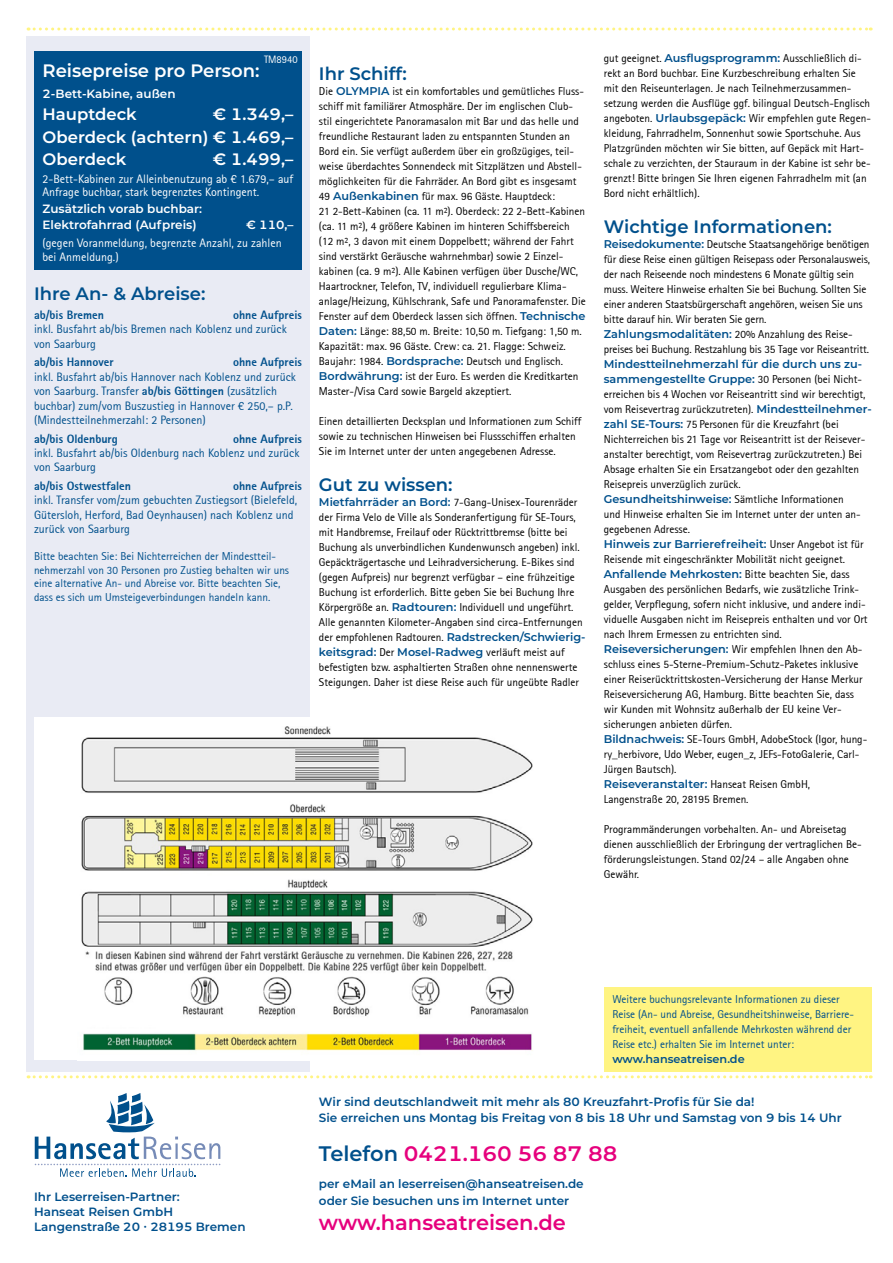
<style>
.page{position:relative;width:893px;height:1263px;background:#fff}
.page>*{position:absolute;margin:0;border:0;box-sizing:border-box;transform-origin:0 0}
.t1{font:600 21px "Montserrat";color:#e6007d}
.t2{font:600 18px "Montserrat";color:#00508c}
.t3{font:600 18px "Montserrat";color:#fff}
.t4{font:600 16.5px/22.5px "Montserrat";color:#fff;text-align:justify}
.t5{font:12px/14.4px "Rotis Sans Serif";color:#00508c}
.t6{font:600 12px/15px "Montserrat";color:#00508c}
.t7{font:12px/13.5px "Rotis Sans Serif";color:#fff}
.t8{font:800 12px "Rotis Sans Serif";color:#00508c}
.t9{font:600 12px/16.5px "Montserrat";color:#fff}
.t10{font:11.25px/15px "Rotis Sans Serif";color:#000}
.t11{font:11.25px/15px "Rotis Sans Serif";color:#00508c}
.t12{font:600 11.25px/15px "Montserrat";color:#00508c}
.t13{font:10.5px "Rotis Sans Serif";color:#fff}
.s1{font-weight:800}
.s2{font-family:"Montserrat";font-weight:600;color:#00508c}
.s3{font-family:"Rotis Sans Serif";font-weight:400;color:#000}
.s4{color:#00508c}
</style>
<div class="page">
<svg style="left:28px;top:28px;width:843px;height:3px"></svg>
<svg style="left:35px;top:1093px;width:185px;height:84px"></svg>
<svg style="left:28px;top:1075px;width:843px;height:3px"></svg>
<div style="left:604px;top:986px;width:268px;height:85px;background:#fff482"></div>
<div style="left:27px;top:36px;width:283px;height:1035px;background:#e9ebf4"></div>
<div style="left:34px;top:51px;width:268px;height:218px;background:#00508c"></div>
<div style="left:34px;top:718px;width:553px;height:342px;background:#fff"></div>
<img style="left:81px;top:727px;width:452px;height:324px">
<p class="t13" style="left:264px;top:53px;width:35px">TM8940</p>
<h2 class="t3" style="left:43px;top:58px;width:219px">Reisepreise pro Person:</h2>
<p class="t9" style="left:43px;top:85px;width:135px">2-Bett-Kabine, außen</p>
<h3 class="t4" style="left:43px;top:102px;width:96px">Hauptdeck</h3>
<h3 class="t4" style="left:43px;top:102px;width:252px;text-indent:170px">€ 1.349,– Oberdeck (achtern) € 1.469,– Oberdeck</h3>
<h3 class="t4" style="left:213px;top:147px;width:82px">€ 1.499,–</h3>
<p class="t7" style="left:43px;top:172px;width:252px">2-Bett-Kabinen zur Alleinbenutzung ab € 1.679,– auf<br>Anfrage buchbar, stark begrenztes Kontingent.</p>
<p class="t9" style="left:43px;top:200px;width:161px">Zusätzlich vorab buchbar:<br>Elektrofahrrad (Aufpreis)</p>
<p class="t9" style="left:246px;top:216px;width:49px">€ 110,–</p>
<p class="t7" style="left:43px;top:236px;width:241px">(gegen Voranmeldung, begrenzte Anzahl, zu zahlen bei Anmeldung.)</p>
<h2 class="t2" style="left:34px;top:281px;width:173px">Ihre An- &amp; Abreise:</h2>
<p class="t8" style="left:34px;top:307px;width:71px">ab/bis Bremen</p>
<p class="t8" style="left:233px;top:307px;width:70px">ohne Aufpreis</p>
<p class="t5" style="left:34px;top:322px;width:254px">inkl. Busfahrt ab/bis Bremen nach Koblenz und zurück von Saarburg</p>
<p class="t8" style="left:34px;top:355px;width:81px">ab/bis Hannover</p>
<p class="t8" style="left:233px;top:355px;width:70px">ohne Aufpreis</p>
<p class="t5" style="left:34px;top:369px;width:263px">inkl. Busfahrt ab/bis Hannover nach Koblenz und zurück von Saarburg. Transfer <span class="s1">ab/bis Göttingen</span> (zusätzlich buchbar) zum/vom Buszustieg in Hannover € 250,– p.P. (Mindestteilnehmerzahl: 2 Personen)</p>
<p class="t8" style="left:34px;top:431px;width:85px">ab/bis Oldenburg</p>
<p class="t8" style="left:233px;top:431px;width:70px">ohne Aufpreis</p>
<p class="t5" style="left:34px;top:446px;width:267px">inkl. Busfahrt ab/bis Oldenburg nach Koblenz und zurück von Saarburg</p>
<p class="t8" style="left:34px;top:478px;width:99px">ab/bis Ostwestfalen</p>
<p class="t8" style="left:233px;top:478px;width:70px">ohne Aufpreis</p>
<p class="t5" style="left:34px;top:493px;width:265px">inkl. Transfer vom/zum gebuchten Zustiegsort (Bielefeld,<br>Gütersloh, Herford, Bad Oeynhausen) nach Koblenz und zurück von Saarburg</p>
<p class="t11" style="left:34px;top:550px;width:257px;line-height:13.5px">Bitte beachten Sie: Bei Nichterreichen der Mindestteil&shy;nehmerzahl von 30 Personen pro Zustieg behalten wir uns eine alternative An- und Abreise vor. Bitte beachten Sie, dass es sich um Umsteigeverbindungen handeln kann.</p>
<h2 class="t2" style="left:319px;top:61px;width:89px">Ihr Schiff:</h2>
<p class="t10" style="left:319px;top:83px;width:268px">Die <span class="s2">OLYMPIA</span> ist ein komfortables und gemütliches Fluss&shy;schiff mit familiärer Atmosphäre. Der im englischen Club&shy;stil eingerichtete Panoramasalon mit Bar und das helle und freundliche Restaurant laden zu entspannten Stunden an Bord ein. Sie verfügt außerdem über ein großzügiges, teil&shy;weise überdachtes Sonnendeck mit Sitzplätzen und Abstell&shy;möglichkeiten für die Fahrräder. An Bord gibt es insgesamt 49 <span class="s2">Außenkabinen</span> für max. 96 Gäste. Hauptdeck:<br>21 2-Bett-Kabinen (ca. 11 m²). Oberdeck: 22 2-Bett-Kabinen (ca. 11 m²), 4 größere Kabinen im hinteren Schiffsbereich (12 m², 3 davon mit einem Doppelbett; während der Fahrt sind verstärkt Geräusche wahrnehmbar) sowie 2 Einzel&shy;kabinen (ca. 9 m²). Alle Kabinen verfügen über Dusche/WC, Haartrockner, Telefon, TV, individuell regulierbare Klima&shy;anlage/Heizung, Kühlschrank, Safe und Panoramafenster. Die Fenster auf dem Oberdeck lassen sich öffnen. <span class="s2">Technische Daten:</span> Länge: 88,50 m. Breite: 10,50 m. Tiefgang: 1,50 m.<br>Kapazität: max. 96 Gäste. Crew: ca. 21. Flagge: Schweiz.<br>Baujahr: 1984. <span class="s2">Bordsprache:</span> Deutsch und Englisch.<br><span class="s2">Bordwährung:</span> ist der Euro. Es werden die Kreditkarten Master-/Visa Card sowie Bargeld akzeptiert.</p>
<p class="t10" style="left:319px;top:413px;width:264px">Einen detaillierten Decksplan und Informationen zum Schiff sowie zu technischen Hinweisen bei Flussschiffen erhalten<br>Sie im Internet unter der unten angegebenen Adresse.</p>
<h2 class="t2" style="left:319px;top:472px;width:135px">Gut zu wissen:</h2>
<p class="t10" style="left:319px;top:494px;width:268px"><span class="s2">Mietfahrräder an Bord:</span> 7-Gang-Unisex-Tourenräder der Firma Velo de Ville als Sonderanfertigung für SE-Tours, mit Handbremse, Freilauf oder Rücktrittbremse (bitte bei Buchung als unverbindlichen Kundenwunsch angeben) inkl.<br>Gepäckträgertasche und Leihradversicherung. E-Bikes sind (gegen Aufpreis) nur begrenzt verfügbar – eine frühzeitige Buchung ist erforderlich. Bitte geben Sie bei Buchung Ihre Körpergröße an. <span class="s2">Radtouren:</span> Individuell und ungeführt.<br>Alle genannten Kilometer-Angaben sind circa-Entfernungen der empfohlenen Radtouren. <span class="s2">Radstrecken/Schwierig-</span></p>
<p class="t12" style="left:319px;top:644px;width:247px">keitsgrad: <span class="s3">Der</span> Mosel-Radweg <span class="s3">verläuft meist auf</span></p>
<p class="t10" style="left:319px;top:659px;width:262px">befestigten bzw. asphaltierten Straßen ohne nennenswerte<br>Steigungen. Daher ist diese Reise auch für ungeübte Radler</p>
<p class="t10" style="left:604px;top:50px;width:269px">gut geeignet. <span class="s2">Ausflugsprogramm:</span> Ausschließlich di&shy;rekt an Bord buchbar. Eine Kurzbeschreibung erhalten Sie mit den Reiseunterlagen. Je nach Teilnehmerzusammen&shy;setzung werden die Ausflüge ggf. bilingual Deutsch-Englisch angeboten. <span class="s2">Urlaubsgepäck:</span> Wir empfehlen gute Regen&shy;kleidung, Fahrradhelm, Sonnenhut sowie Sportschuhe. Aus Platzgründen möchten wir Sie bitten, auf Gepäck mit Hart&shy;schale zu verzichten, der Stauraum in der Kabine ist sehr be&shy;grenzt! Bitte bringen Sie Ihren eigenen Fahrradhelm mit (an Bord nicht erhältlich).</p>
<h2 class="t2" style="left:604px;top:214px;width:230px">Wichtige Informationen:</h2>
<p class="t10" style="left:604px;top:237px;width:268px"><span class="s2">Reisedokumente:</span> Deutsche Staatsangehörige benötigen für diese Reise einen gültigen Reisepass oder Personalausweis, der nach Reiseende noch mindestens 6 Monate gültig sein muss. Weitere Hinweise erhalten Sie bei Buchung. Sollten Sie einer anderen Staatsbürgerschaft angehören, weisen Sie uns bitte darauf hin. Wir beraten Sie gern.<br><span class="s2">Zahlungsmodalitäten:</span> 20% Anzahlung des Reise&shy;preises bei Buchung. Restzahlung bis 35 Tage vor Reiseantritt.</p>
<p class="t12" style="left:604px;top:356px;width:260px">Mindestteilnehmerzahl für die durch uns zu&shy;sammengestellte Gruppe: <span class="s3">30 Personen (bei Nicht-</span></p>
<p class="t10" style="left:604px;top:386px;width:269px">erreichen bis 4 Wochen vor Reiseantritt sind wir berechtigt, vom Reisevertrag zurückzutreten). <span class="s2">Mindestteilnehmer&shy;zahl SE-Tours:</span> 75 Personen für die Kreuzfahrt (bei Nichterreichen bis 21 Tage vor Reiseantritt ist der Reisever&shy;anstalter berechtigt, vom Reisevertrag zurückzutreten.) Bei Absage erhalten Sie ein Ersatzangebot oder den gezahlten Reisepreis unverzüglich zurück.<br><span class="s2">Gesundheitshinweise:</span> Sämtliche Informationen<br>und Hinweise erhalten Sie im Internet unter der unten an&shy;gegebenen Adresse.</p>
<p class="t12" style="left:604px;top:536px;width:261px">Hinweis zur Barrierefreiheit: <span class="s3">Unser Angebot ist für</span></p>
<p class="t10" style="left:604px;top:551px;width:243px">Reisende mit eingeschränkter Mobilität nicht geeignet.</p>
<p class="t12" style="left:604px;top:566px;width:247px">Anfallende Mehrkosten: <span class="s3">Bitte beachten Sie, dass</span></p>
<p class="t10" style="left:604px;top:581px;width:265px">Ausgaben des persönlichen Bedarfs, wie zusätzliche Trink&shy;gelder, Verpflegung, sofern nicht inklusive, und andere indi&shy;viduelle Ausgaben nicht im Reisepreis enthalten und vor Ort nach Ihrem Ermessen zu entrichten sind.<br><span class="s2">Reiseversicherungen:</span> Wir empfehlen Ihnen den Ab&shy;schluss eines 5-Sterne-Premium-Schutz-Paketes inklusive einer Reiserücktrittskosten-Versicherung der Hanse Merkur Reiseversicherung AG, Hamburg. Bitte beachten Sie, dass wir Kunden mit Wohnsitz außerhalb der EU keine Ver&shy;sicherungen anbieten dürfen.<br><span class="s2">Bildnachweis:</span> SE-Tours GmbH, AdobeStock (Igor, hung&shy;ry_herbivore, Udo Weber, eugen_z, JEFs-FotoGalerie, Carl-Jürgen Bautsch).</p>
<p class="t12" style="left:604px;top:776px;width:208px">Reiseveranstalter: <span class="s3">Hanseat Reisen GmbH,</span></p>
<p class="t10" style="left:604px;top:791px;width:146px">Langenstraße 20, 28195 Bremen.</p>
<p class="t10" style="left:604px;top:821px;width:259px">Programmänderungen vorbehalten. An- und Abreisetag dienen ausschließlich der Erbringung der vertraglichen Be&shy;förderungsleistungen. Stand 02/24 – alle Angaben ohne Gewähr.</p>
<p class="t6" style="left:34px;top:1189px;width:213px">Ihr Leserreisen-Partner:<br>Hanseat Reisen GmbH<br>Langenstraße 20 ∙ 28195 Bremen</p>
<p class="t11" style="left:612px;top:991px;width:243px">Weitere buchungsrelevante Informationen zu dieser Reise (An- und Abreise, Gesundheitshinweise, Barriere&shy;freiheit, eventuell anfallende Mehrkosten während der Reise etc.) erhalten Sie im Internet unter:</p>
<p class="t12" style="left:612px;top:1051px;width:134px">www.hanseatreisen.de</p>
<p class="t6" style="left:319px;top:1092px;width:524px;line-height:16.5px">Wir sind deutschlandweit mit mehr als 80 Kreuzfahrt-Profis für Sie da!<br>Sie erreichen uns Montag bis Freitag von 8 bis 18 Uhr und Samstag von 9 bis 14 Uhr</p>
<h1 class="t1" style="left:319px;top:1139px;width:300px"><span class="s4">Telefon</span> 0421.160 56 87 88</h1>
<p class="t6" style="left:319px;top:1175px;width:266px;line-height:16.5px">per eMail an leserreisen@hanseatreisen.de oder Sie besuchen uns im Internet unter</p>
<h1 class="t1" style="left:319px;top:1208px;width:249px">www.hanseatreisen.de</h1>
</div>
